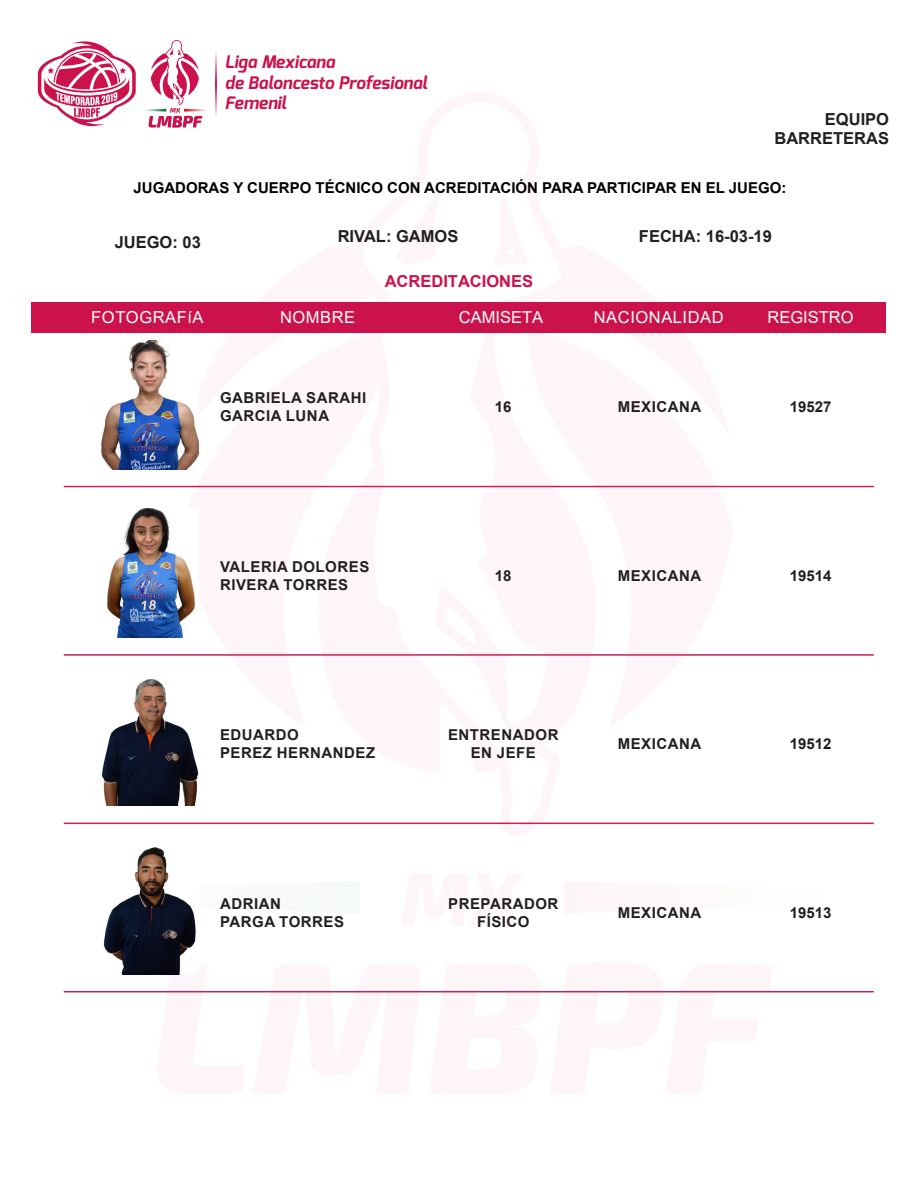
<style>
.page{position:relative;width:918px;height:1188px;background:#fff}
.page>*{position:absolute;margin:0;border:0;box-sizing:border-box;transform-origin:0 0}
.t1{font:italic 700 17.25px/20.9px "Exo";color:#cc124c}
.t2{font:700 16.5px/19.8px "Arial";color:#231f20;text-align:right}
.t3{font:16.5px "Arial";letter-spacing:.035em;color:#fff}
.t4{font:16.5px "Arial";color:#fff}
.t5{font:700 16.5px "Arial";color:#cc124c}
.t6{font:700 15px/18px "Arial";letter-spacing:.035em;color:#231f20;text-align:center}
.t7{font:700 15px "Arial";color:#000}
</style>
<div class="page">
<svg style="left:145px;top:974px;width:639px;height:19px"></svg>
<svg style="left:360px;top:302px;width:203px;height:523px"></svg>
<div style="left:32px;top:303px;width:854px;height:30px;background:#cc124c"></div>
<svg style="left:145px;top:40px;width:61px;height:88px"></svg>
<svg style="left:215px;top:52px;width:2px;height:64px"></svg>
<svg style="left:38px;top:41px;width:98px;height:85px"></svg>
<img style="left:102px;top:340px;width:96px;height:129px">
<hr style="left:64px;top:486px;width:810px;height:1px;background:#cc1f56">
<img style="left:107px;top:509px;width:88px;height:129px">
<hr style="left:64px;top:654px;width:810px;height:2px;background:#cc1f56">
<img style="left:102px;top:678px;width:96px;height:128px">
<hr style="left:64px;top:823px;width:810px;height:1px;background:#cc1f56">
<img style="left:103px;top:847px;width:93px;height:127px">
<hr style="left:64px;top:991px;width:810px;height:1px;background:#cc1f56">
<p class="t1" style="left:225px;top:51px;width:204px">Liga Mexicana<br>de Baloncesto Profesional<br>Femenil</p>
<p class="t2" style="left:775px;top:109px;width:116px">EQUIPO<br>BARRETERAS</p>
<p class="t7" style="left:134px;top:178px;width:654px">JUGADORAS Y CUERPO TÉCNICO CON ACREDITACIÓN PARA PARTICIPAR EN EL JUEGO:</p>
<p class="t2" style="left:115px;top:233px;width:88px">JUEGO: 03</p>
<p class="t2" style="left:338px;top:226px;width:122px">RIVAL: GAMOS</p>
<p class="t2" style="left:639px;top:226px;width:134px">FECHA: 16-03-19</p>
<p class="t5" style="left:385px;top:270px;width:150px">ACREDITACIONES</p>
<p class="t3" style="left:91px;top:306px;width:114px">FOTOGRAFíA</p>
<p class="t3" style="left:280px;top:306px;width:77px">NOMBRE</p>
<p class="t4" style="left:459px;top:306px;width:86px">CAMISETA</p>
<p class="t4" style="left:768px;top:306px;width:88px">REGISTRO</p>
<p class="t3" style="left:594px;top:306px;width:131px">NACIONALIDAD</p>
<p class="t6" style="left:220px;top:389px;width:148px">GABRIELA SARAHI</p>
<p class="t6" style="left:220px;top:407px;width:111px">GARCIA LUNA</p>
<p class="t6" style="left:210px;top:390px;width:182px;text-align:left">&lt;&lt;NOMBRE COMPLETO (APELL DOS)&gt;&gt;</p>
<p class="t6" style="left:481px;top:399px;width:27px">1&gt;&gt;</p>
<p class="t6" style="left:495px;top:398px;width:18px">16</p>
<p class="t6" style="left:618px;top:398px;width:85px">MEXICANA</p>
<p class="t6" style="left:790px;top:398px;width:43px">19527</p>
<p class="t6" style="left:220px;top:558px;width:151px">VALERIA DOLORES</p>
<p class="t6" style="left:220px;top:576px;width:130px">RIVERA TORRES</p>
<p class="t6" style="left:220px;top:726px;width:80px">EDUARDO</p>
<p class="t6" style="left:220px;top:744px;width:157px">PEREZ HERNANDEZ</p>
<p class="t6" style="left:220px;top:894px;width:62px">ADRIAN</p>
<p class="t6" style="left:220px;top:912px;width:126px">PARGA TORRES</p>
<p class="t6" style="left:495px;top:567px;width:18px">18</p>
<p class="t6" style="left:618px;top:567px;width:85px">MEXICANA</p>
<p class="t6" style="left:790px;top:567px;width:43px">19514</p>
<p class="t6" style="left:448px;top:726px;width:112px">ENTRENADOR<br>EN JEFE</p>
<p class="t6" style="left:618px;top:735px;width:85px">MEXICANA</p>
<p class="t6" style="left:790px;top:735px;width:43px">19512</p>
<p class="t6" style="left:448px;top:894px;width:112px">PREPARADOR<br>FÍSICO</p>
<p class="t6" style="left:618px;top:903px;width:85px">MEXICANA</p>
<p class="t6" style="left:790px;top:903px;width:43px">19513</p>
</div>
